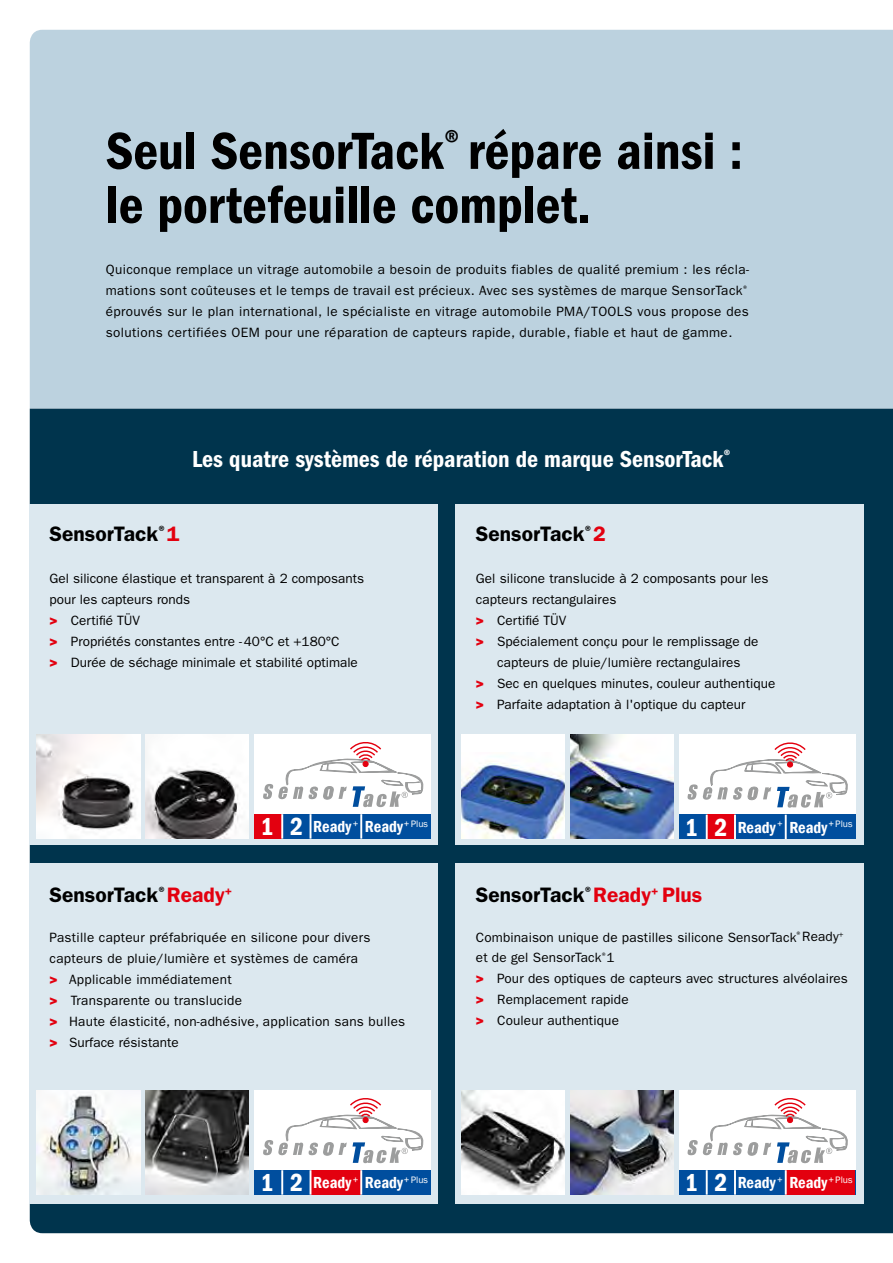
<style>
.page{position:relative;width:893px;height:1263px;background:#fff}
.page>*{position:absolute;margin:0;border:0;box-sizing:border-box;transform-origin:0 0}
.t1{font:54px/54px "ITC Franklin Gothic Std Dm Cd";color:#000}
.t2{font:24px "ITC Franklin Gothic Std Dm Cd";color:#fff}
.t3{font:600 21px "ITC Franklin Gothic Std";color:#000}
.t4{font:600 condensed 16.5px "Franklin Gothic";color:#fff}
.t5{font:13.5px/21px "ITC Franklin Gothic Std";letter-spacing:.01em;color:#000}
.t6{font:9.6px "Franklin Gothic";color:#fff}
.s1{color:#e3000f}
.s2{font-family:"ITC Franklin Gothic Std Hvy";color:#e3000f}
.s3{font-size:25.35px}
</style>
<div class="page">
<div style="left:30px;top:30px;width:863px;height:379px;background:#bcd2df"></div>
<div style="left:30px;top:409px;width:863px;height:824px;background:#00344d"></div>
<div style="left:30px;top:504px;width:408px;height:340px;background:#dce8ef"></div>
<div style="left:30px;top:863px;width:408px;height:340px;background:#dce8ef"></div>
<div style="left:455px;top:504px;width:408px;height:340px;background:#dce8ef"></div>
<div style="left:455px;top:863px;width:408px;height:340px;background:#dce8ef"></div>
<img style="left:37px;top:1090px;width:103px;height:104px">
<svg style="left:461px;top:1090px;width:109px;height:104px"></svg>
<img style="left:570px;top:1090px;width:103px;height:104px">
<img style="left:461px;top:734px;width:109px;height:104px">
<img style="left:570px;top:734px;width:103px;height:104px">
<img style="left:37px;top:734px;width:103px;height:104px">
<svg style="left:146px;top:734px;width:285px;height:104px"></svg>
<svg style="left:679px;top:734px;width:176px;height:104px"></svg>
<svg style="left:679px;top:1090px;width:176px;height:104px"></svg>
<svg style="left:146px;top:1090px;width:285px;height:104px"></svg>
<h1 class="t1" style="left:106px;top:124px;width:639px">Seul SensorTack<sup>®</sup> répare ainsi : le portefeuille complet.</h1>
<p class="t5" style="left:106px;top:259px;width:645px;text-align:justify">Quiconque remplace un vitrage automobile a besoin de produits fiables de qualité premium : les récla&shy;mations sont coûteuses et le temps de travail est précieux. Avec ses systèmes de marque SensorTack<sup>® </sup>éprouvés sur le plan international, le spécialiste en vitrage automobile PMA/TOOLS vous propose des solutions certifiées OEM pour une réparation de capteurs rapide, durable, fiable et haut de gamme.</p>
<h2 class="t2" style="left:192px;top:445px;width:540px">Les quatre systèmes de réparation de marque SensorTack<sup>®</sup></h2>
<h3 class="t3" style="left:50px;top:521px;width:131px">SensorTack<sup>®</sup><span class="s1">1</span></h3>
<p class="t5" style="left:50px;top:568px;width:316px">Gel silicone élastique et transparent à 2 composants pour les capteurs ronds<br><span class="s2">&gt;</span> Certifié TÜV<br><span class="s2">&gt;</span> Propriétés constantes entre - 40°C et +180°C<br><span class="s2">&gt;</span> Durée de séchage minimale et stabilité optimale</p>
<p class="t5" style="left:476px;top:568px;width:294px">Gel silicone translucide à 2 composants pour les</p>
<h3 class="t3" style="left:476px;top:521px;width:131px">SensorTack<sup>®</sup><span class="s1">2</span></h3>
<p class="t5" style="left:476px;top:589px;width:142px">capteurs rectangulaires</p>
<p class="t5" style="left:476px;top:610px;width:92px"><span class="s2">&gt;</span> Certifié TÜV</p>
<p class="t5" style="left:476px;top:631px;width:284px"><span class="s2">&gt;</span> Spécialement conçu pour le remplissage de</p>
<p class="t5" style="left:497px;top:652px;width:245px">capteurs de pluie/lumière rectangulaires</p>
<p class="t5" style="left:476px;top:673px;width:301px"><span class="s2">&gt;</span> Sec en quelques minutes, couleur authentique</p>
<p class="t5" style="left:476px;top:694px;width:271px"><span class="s2">&gt;</span> Parfaite adaptation à l'optique du capteur</p>
<h3 class="t3" style="left:50px;top:882px;width:184px">SensorTack<sup>®</sup><span class="s1">Ready</span><sup>+</sup></h3>
<p class="t4" style="left:260px;top:815px;width:144px"><span class="s3">1 2</span> Ready Ready</p>
<p class="t6" style="left:353px;top:817px;width:7px">+</p>
<p class="t6" style="left:404px;top:817px;width:26px">+ Plus</p>
<p class="t4" style="left:685px;top:816px;width:144px"><span class="s3">1 2</span> Ready Ready</p>
<p class="t6" style="left:777px;top:818px;width:7px">+</p>
<p class="t6" style="left:828px;top:818px;width:26px">+ Plus</p>
<h3 class="t3" style="left:476px;top:882px;width:228px">SensorTack<sup>®</sup><span class="s1">Ready</span><sup>+</sup> <span class="s1">Plus</span></h3>
<p class="t5" style="left:50px;top:926px;width:357px">Pastille capteur préfabriquée en silicone pour divers capteurs de pluie/lumière et systèmes de caméra<br><span class="s2">&gt;</span> Applicable immédiatement<br><span class="s2">&gt;</span> Transparente ou translucide<br><span class="s2">&gt;</span> Haute élasticité, non-adhésive, application sans bulles <span class="s2">&gt;</span> Surface résistante</p>
<p class="t5" style="left:476px;top:926px;width:374px">Combinaison unique de pastilles silicone SensorTack<sup>®</sup>Ready<sup>+ </sup>et de gel SensorTack<sup>®</sup>1<br><span class="s2">&gt;</span> Pour des optiques de capteurs avec structures alvéolaires <span class="s2">&gt;</span> Remplacement rapide<br><span class="s2">&gt;</span> Couleur authentique</p>
<p class="t4" style="left:260px;top:1171px;width:144px"><span class="s3">1 2</span> Ready Ready</p>
<p class="t6" style="left:353px;top:1173px;width:7px">+</p>
<p class="t6" style="left:404px;top:1173px;width:26px">+ Plus</p>
<p class="t4" style="left:685px;top:1171px;width:144px"><span class="s3">1 2</span> Ready Ready</p>
<p class="t6" style="left:777px;top:1173px;width:7px">+</p>
<p class="t6" style="left:828px;top:1173px;width:26px">+ Plus</p>
</div>
